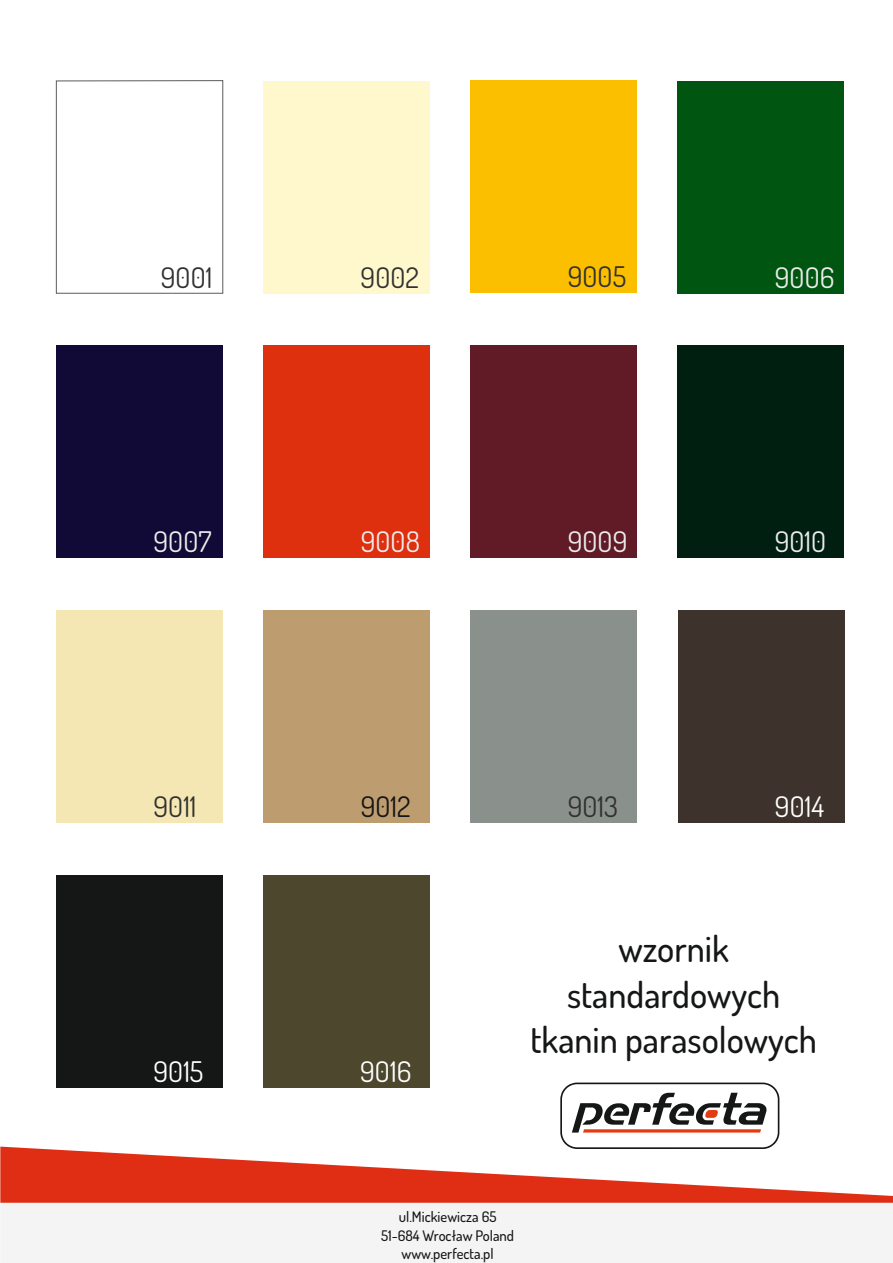
<style>
.page{position:relative;width:893px;height:1263px;background:#fff}
.page>*{position:absolute;margin:0;border:0;box-sizing:border-box;transform-origin:0 0}
.t1{font:500 36px/45.5px "Dosis";color:#151616;text-align:center}
.t2{font:28.5px "Dosis";color:#313130}
.t3{font:28.5px "Dosis";color:#ececec}
.t4{font:28.5px "Dosis";color:#fff}
.t5{font:28.5px "Dosis";color:#151616}
.t6{font:500 14.55px/18.5px "Dosis";color:#151616;text-align:center}
</style>
<div class="page">
<div style="left:1px;top:1203px;width:892px;height:60px;background:#f4f4f4"></div>
<svg style="left:560px;top:1082px;width:219px;height:64px"></svg>
<div style="left:264px;top:81px;width:166px;height:213px;background:#fff8cd"></div>
<div style="left:471px;top:81px;width:166px;height:212px;background:#fcbf00"></div>
<div style="left:678px;top:81px;width:166px;height:213px;background:#005610"></div>
<div style="left:56px;top:345px;width:167px;height:213px;background:#110a36"></div>
<div style="left:471px;top:610px;width:166px;height:213px;background:#8a908b"></div>
<div style="left:678px;top:345px;width:166px;height:213px;background:#011f11"></div>
<div style="left:264px;top:610px;width:166px;height:213px;background:#bd9c70"></div>
<div style="left:264px;top:345px;width:166px;height:213px;background:#de2f0f"></div>
<div style="left:471px;top:345px;width:166px;height:213px;background:#611b26"></div>
<div style="left:56px;top:610px;width:167px;height:213px;background:#f5e7b4"></div>
<div style="left:678px;top:610px;width:166px;height:213px;background:#3e332c"></div>
<div style="left:56px;top:875px;width:167px;height:212px;background:#151616"></div>
<div style="left:56px;top:80px;width:167px;height:213px;background:#fff;border:1px solid #5b5b5b"></div>
<div style="left:263px;top:875px;width:166px;height:212px;background:#4d472e"></div>
<svg style="left:0;top:1146px;width:893px;height:57px;fill:#e02e15"></svg>
<h2 class="t2" style="left:161px;top:258px;width:53px">9001</h2>
<h2 class="t3" style="left:154px;top:523px;width:60px">9007</h2>
<h2 class="t2" style="left:361px;top:258px;width:60px">9002</h2>
<h2 class="t2" style="left:568px;top:258px;width:60px">9005</h2>
<h2 class="t3" style="left:775px;top:258px;width:61px">9006</h2>
<h2 class="t3" style="left:361px;top:523px;width:61px">9008</h2>
<h2 class="t3" style="left:568px;top:523px;width:61px">9009</h2>
<h2 class="t3" style="left:775px;top:523px;width:53px">9010</h2>
<h2 class="t2" style="left:154px;top:787px;width:45px">9011</h2>
<h2 class="t4" style="left:775px;top:787px;width:51px">9014</h2>
<h2 class="t2" style="left:568px;top:787px;width:52px">9013</h2>
<h2 class="t5" style="left:361px;top:787px;width:51px">9012</h2>
<h2 class="t4" style="left:154px;top:1052px;width:51px">9015</h2>
<h2 class="t4" style="left:360px;top:1052px;width:53px">9016</h2>
<h1 class="t1" style="left:530px;top:925px;width:288px">wzornik standardowych tkanin parasolowych</h1>
<p class="t6" style="left:381px;top:1207px;width:135px">ul.Mickiewicza 65<br>51-684 Wrocław Poland www.perfecta.pl</p>
</div>
